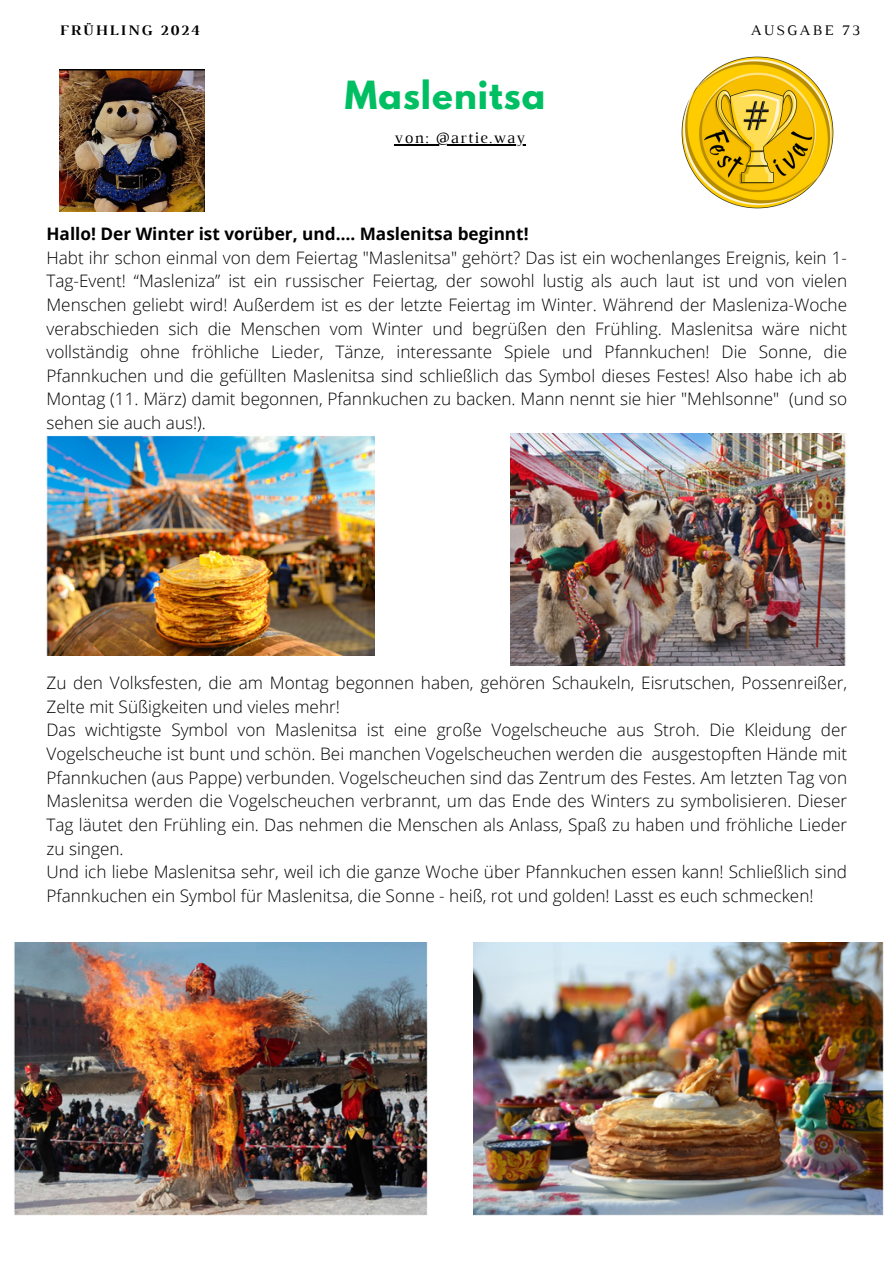
<style>
.page{position:relative;width:894px;height:1264px;background:#fff}
.page>*{position:absolute;margin:0;border:0;box-sizing:border-box;transform-origin:0 0}
.t1{font:700 34.35px "League Spartan";letter-spacing:.03em;color:#00bf63}
.t2{font:300 17.25px/23.7px "Open Sans";color:#000;text-align:justify}
.t3{font:700 17.25px "Open Sans";color:#000}
.t4{font:16.35px "Luthier";letter-spacing:.07em;color:#000}
.t5{font:700 14.85px "Luthier";letter-spacing:.14em;color:#000}
.t6{font:14.85px "Luthier";letter-spacing:.14em;color:#000}
</style>
<div class="page">
<img style="left:46px;top:435px;width:328px;height:220px">
<img style="left:473px;top:942px;width:410px;height:273px">
<img style="left:14px;top:942px;width:413px;height:273px">
<img style="left:510px;top:433px;width:336px;height:232px">
<img style="left:60px;top:69px;width:145px;height:142px">
<hr style="left:394px;top:144px;width:132px;height:2px;background:#000">
<img style="left:681px;top:56px;width:153px;height:153px">
<p class="t5" style="left:60px;top:25px;width:141px">FRÜHLING 2024</p>
<p class="t6" style="left:750px;top:25px;width:111px">AUSGABE 73</p>
<h1 class="t1" style="left:345px;top:79px;width:202px">Maslenitsa</h1>
<p class="t4" style="left:394px;top:132px;width:132px">von: @artie.way</p>
<p class="t3" style="left:46px;top:221px;width:483px">Hallo! Der Winter ist vorüber, und…. Maslenitsa beginnt!</p>
<p class="t2" style="left:46px;top:245px;width:802px">Habt ihr schon einmal von dem Feiertag "Maslenitsa" gehört? Das ist ein wochenlanges Ereignis, kein 1- Tag-Event! “Masleniza” ist ein russischer Feiertag, der sowohl lustig als auch laut ist und von vielen Menschen geliebt wird! Außerdem ist es der letzte Feiertag im Winter. Während der Masleniza-Woche verabschieden sich die Menschen vom Winter und begrüßen den Frühling. Maslenitsa wäre nicht vollständig ohne fröhliche Lieder, Tänze, interessante Spiele und Pfannkuchen! Die Sonne, die Pfannkuchen und die gefüllten Maslenitsa sind schließlich das Symbol dieses Festes! Also habe ich ab Montag (11. März) damit begonnen, Pfannkuchen zu backen. Mann nennt sie hier "Mehlsonne" (und so sehen sie auch aus!).</p>
<p class="t2" style="left:46px;top:670px;width:802px;text-align:left">Zu den Volksfesten, die am Montag begonnen haben, gehören Schaukeln, Eisrutschen, Possenreißer, Zelte mit Süßigkeiten und vieles mehr!<br>Das wichtigste Symbol von Maslenitsa ist eine große Vogelscheuche aus Stroh. Die Kleidung der Vogelscheuche ist bunt und schön. Bei manchen Vogelscheuchen werden die ausgestopften Hände mit Pfannkuchen (aus Pappe) verbunden. Vogelscheuchen sind das Zentrum des Festes. Am letzten Tag von Maslenitsa werden die Vogelscheuchen verbrannt, um das Ende des Winters zu symbolisieren. Dieser Tag läutet den Frühling ein. Das nehmen die Menschen als Anlass, Spaß zu haben und fröhliche Lieder zu singen.<br>Und ich liebe Maslenitsa sehr, weil ich die ganze Woche über Pfannkuchen essen kann! Schließlich sind Pfannkuchen ein Symbol für Maslenitsa, die Sonne - heiß, rot und golden! Lasst es euch schmecken!</p>
</div>
